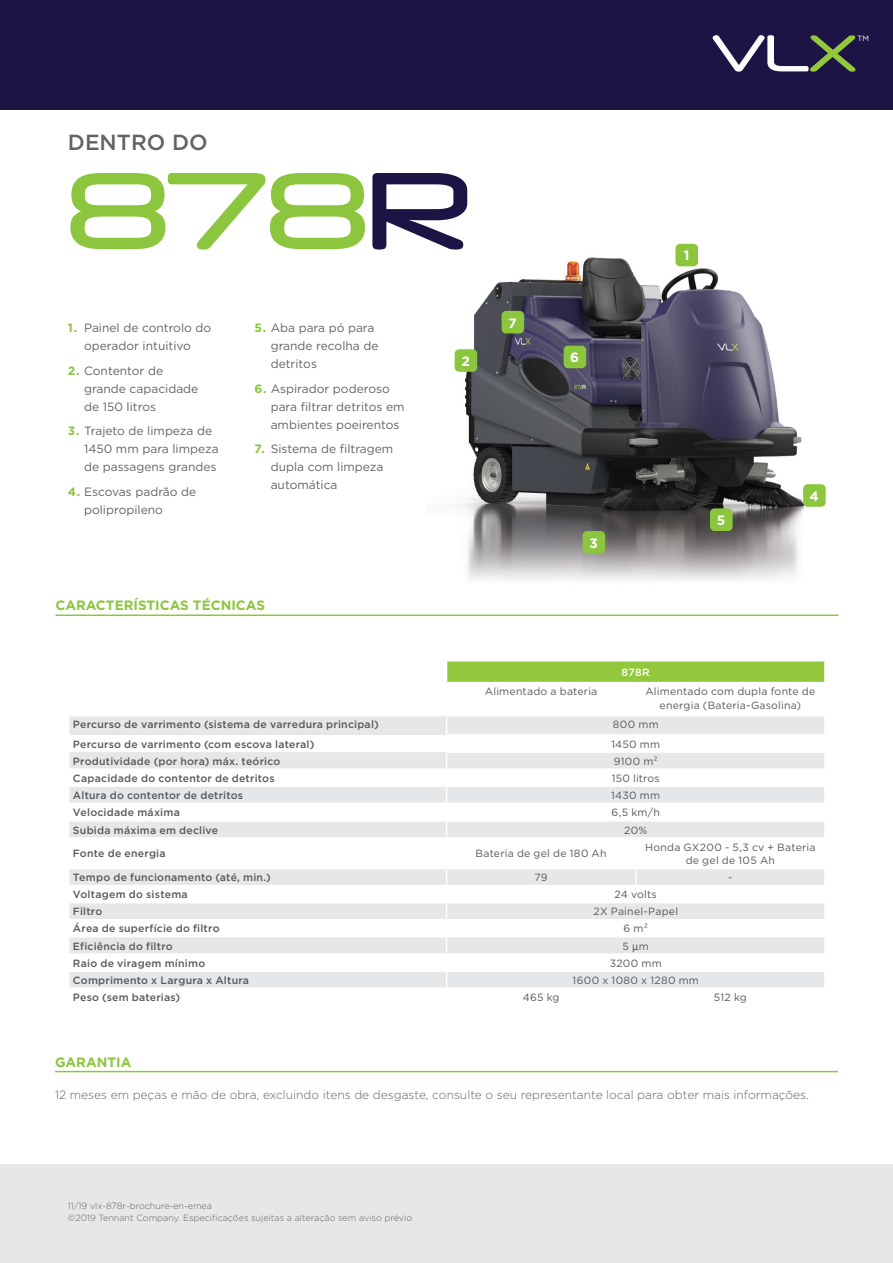
<style>
.page{position:relative;width:893px;height:1263px;background:#fff}
.page>*{position:absolute;margin:0;border:0;box-sizing:border-box;transform-origin:0 0}
.t1{font:105px "Neuropol";color:#8bc63e}
.t2{font:500 21.9px "Gotham";color:#636366}
.t3{font:700 13.5px "Gotham";color:#8bc63e}
.t4{font:700 13.5px "Gotham";color:#fff}
.t5{font:12px/18px "Gotham";color:#636366}
.t6{font:300 12px "Gotham";color:#636366}
.Table_Body_Copy{font:500 10.5px "Gotham";letter-spacing:.02em;color:#57585a}
.Table_Body_Copy_Cent{font:10.5px/13.5px "Gotham";letter-spacing:.025em;color:#57585a;text-align:center}
.Secondary_Column_Hea{font:10.5px/13.5px "Gotham";letter-spacing:.02em;color:#57585a;text-align:center}
.Table_Column_Headers{font:500 10.5px "Gotham";color:#fff}
.t7{font:300 9px "Gotham";color:#636366}
.t8{font:7.65px "Gotham";color:#fff}
.s1{color:#1d1344}
.s2{font-weight:700;color:#8bc63e}
.s3{font-family:"Calibri";font-size:11.7px}
</style>
<div class="page">
<img style="left:454px;top:243px;width:351px;height:338px">
<hr style="left:56px;top:614px;width:782px;height:2px;background:#8bc63e">
<div style="left:455px;top:349px;width:22px;height:23px;background:#8bc63e;border-radius:5px"></div>
<div style="left:583px;top:531px;width:22px;height:22px;background:#8bc63e;border-radius:5px"></div>
<div style="left:710px;top:508px;width:23px;height:23px;background:#8bc63e;border-radius:5px"></div>
<div style="left:803px;top:484px;width:23px;height:23px;background:#8bc63e;border-radius:5px"></div>
<div style="left:564px;top:346px;width:22px;height:22px;background:#8bc63e;border-radius:5px"></div>
<div style="left:675px;top:244px;width:23px;height:22px;background:#8bc63e;border-radius:5px"></div>
<div style="left:0;top:0;width:893px;height:109px;background:#1d1344"></div>
<div style="left:0;top:1164px;width:893px;height:99px;background:#e6e7e9"></div>
<div style="left:502px;top:311px;width:22px;height:22px;background:#8bc63e;border-radius:5px"></div>
<div style="left:447px;top:661px;width:378px;height:22px;background:#94c83c"></div>
<svg style="left:69px;top:716px;width:755px;height:271px"></svg>
<hr style="left:824px;top:661px;width:2px;height:21px;background:#fff">
<svg style="left:635px;top:839px;width:1px;height:46px"></svg>
<hr style="left:68px;top:768px;width:378px;height:2px;background:#fff">
<hr style="left:68px;top:785px;width:378px;height:2px;background:#fff">
<hr style="left:68px;top:802px;width:378px;height:2px;background:#fff">
<hr style="left:68px;top:820px;width:378px;height:2px;background:#fff">
<hr style="left:68px;top:837px;width:378px;height:2px;background:#fff">
<hr style="left:68px;top:868px;width:378px;height:1px;background:#fff">
<hr style="left:447px;top:868px;width:189px;height:1px;background:#fff">
<hr style="left:636px;top:868px;width:190px;height:1px;background:#fff">
<hr style="left:68px;top:885px;width:378px;height:1px;background:#fff">
<hr style="left:447px;top:885px;width:189px;height:1px;background:#fff">
<hr style="left:636px;top:885px;width:190px;height:1px;background:#fff">
<hr style="left:68px;top:902px;width:378px;height:1px;background:#fff">
<hr style="left:68px;top:919px;width:378px;height:1px;background:#fff">
<hr style="left:68px;top:936px;width:378px;height:1px;background:#fff">
<hr style="left:68px;top:953px;width:378px;height:2px;background:#fff">
<hr style="left:68px;top:970px;width:378px;height:2px;background:#fff">
<hr style="left:447px;top:682px;width:189px;height:1px;background:#fff">
<hr style="left:636px;top:682px;width:190px;height:1px;background:#fff">
<hr style="left:446px;top:734px;width:190px;height:2px;background:#fff">
<hr style="left:636px;top:734px;width:190px;height:2px;background:#fff">
<hr style="left:446px;top:751px;width:190px;height:2px;background:#fff">
<hr style="left:636px;top:751px;width:190px;height:2px;background:#fff">
<hr style="left:447px;top:768px;width:189px;height:2px;background:#fff">
<hr style="left:636px;top:768px;width:190px;height:2px;background:#fff">
<hr style="left:447px;top:785px;width:189px;height:2px;background:#fff">
<hr style="left:636px;top:785px;width:190px;height:2px;background:#fff">
<hr style="left:447px;top:802px;width:189px;height:2px;background:#fff">
<hr style="left:636px;top:802px;width:190px;height:2px;background:#fff">
<hr style="left:447px;top:820px;width:189px;height:2px;background:#fff">
<hr style="left:636px;top:820px;width:190px;height:2px;background:#fff">
<hr style="left:447px;top:837px;width:189px;height:2px;background:#fff">
<hr style="left:636px;top:837px;width:190px;height:2px;background:#fff">
<hr style="left:447px;top:902px;width:189px;height:1px;background:#fff">
<hr style="left:636px;top:902px;width:190px;height:1px;background:#fff">
<hr style="left:447px;top:919px;width:189px;height:1px;background:#fff">
<hr style="left:636px;top:919px;width:190px;height:1px;background:#fff">
<hr style="left:447px;top:936px;width:189px;height:1px;background:#fff">
<hr style="left:636px;top:936px;width:190px;height:1px;background:#fff">
<hr style="left:447px;top:953px;width:189px;height:2px;background:#fff">
<hr style="left:636px;top:953px;width:190px;height:2px;background:#fff">
<hr style="left:447px;top:970px;width:189px;height:2px;background:#fff">
<svg style="left:446px;top:716px;width:1px;height:271px"></svg>
<hr style="left:636px;top:970px;width:190px;height:2px;background:#fff">
<hr style="left:55px;top:1071px;width:783px;height:1px;background:#8bc63e">
<svg style="left:713px;top:35px;width:142px;height:37px"></svg>
<p class="t2" style="left:68px;top:129px;width:141px">DENTRO DO</p>
<p class="t1" style="left:68px;top:145px;width:404px">878<span class="s1">R</span></p>
<p class="t5" style="left:68px;top:318px;width:145px;text-align:center"><span class="s2">1.</span> Painel de controlo do operador intuitivo</p>
<p class="t5" style="left:84px;top:361px;width:116px;text-indent:-16px"><span class="s2">2.</span> Contentor de grande capacidade de 150 litros</p>
<p class="t5" style="left:84px;top:422px;width:136px;text-indent:-16px"><span class="s2">3.</span> Trajeto de limpeza de<br>1450 mm para limpeza de passagens grandes</p>
<p class="t5" style="left:84px;top:482px;width:114px;text-indent:-16px"><span class="s2">4.</span> Escovas padrão de polipropileno</p>
<p class="t5" style="left:271px;top:318px;width:109px;text-indent:-16px"><span class="s2">5.</span> Aba para pó para grande recolha de detritos</p>
<p class="t5" style="left:271px;top:379px;width:136px;text-indent:-16px"><span class="s2">6.</span> Aspirador poderoso para filtrar detritos em ambientes poeirentos</p>
<p class="t5" style="left:271px;top:440px;width:124px;text-indent:-16px"><span class="s2">7.</span> Sistema de filtragem dupla com limpeza automática</p>
<p class="t3" style="left:56px;top:596px;width:211px">CARACTERÍSTICAS TÉCNICAS</p>
<p class="t4" style="left:461px;top:352px;width:10px">2</p>
<p class="t4" style="left:508px;top:314px;width:10px">7</p>
<p class="t4" style="left:570px;top:349px;width:10px">6</p>
<p class="t4" style="left:589px;top:534px;width:10px">3</p>
<p class="t4" style="left:684px;top:247px;width:7px">1</p>
<p class="t4" style="left:717px;top:511px;width:10px">5</p>
<p class="t4" style="left:810px;top:487px;width:11px">4</p>
<p class="Table_Column_Headers" style="left:622px;top:666px;width:30px">878R</p>
<p class="Secondary_Column_Hea" style="left:485px;top:685px;width:114px">Alimentado a bateria</p>
<p class="Secondary_Column_Hea" style="left:645px;top:685px;width:171px">Alimentado com dupla fonte de energia (Bateria-Gasolina)</p>
<p class="Table_Body_Copy" style="left:73px;top:718px;width:307px">Percurso de varrimento (sistema de varredura principal)</p>
<p class="Secondary_Column_Hea" style="left:613px;top:718px;width:47px">800 mm</p>
<p class="Table_Body_Copy" style="left:73px;top:738px;width:243px">Percurso de varrimento (com escova lateral)</p>
<p class="Table_Body_Copy_Cent" style="left:611px;top:737px;width:50px">1450 mm</p>
<p class="Table_Body_Copy" style="left:73px;top:755px;width:209px">Produtividade (por hora) máx. teórico</p>
<p class="Table_Body_Copy_Cent" style="left:614px;top:754px;width:46px">9100 m²</p>
<p class="Table_Body_Copy" style="left:73px;top:772px;width:203px">Capacidade do contentor de detritos</p>
<p class="Table_Body_Copy_Cent" style="left:612px;top:771px;width:50px">150 litros</p>
<p class="Table_Body_Copy" style="left:73px;top:789px;width:172px">Altura do contentor de detritos</p>
<p class="Table_Body_Copy_Cent" style="left:611px;top:788px;width:50px">1430 mm</p>
<p class="Table_Body_Copy" style="left:73px;top:806px;width:108px">Velocidade máxima</p>
<p class="Table_Body_Copy_Cent" style="left:611px;top:805px;width:50px">6,5 km/h</p>
<p class="Table_Body_Copy" style="left:73px;top:823px;width:147px">Subida máxima em declive</p>
<p class="Table_Body_Copy_Cent" style="left:624px;top:823px;width:25px">20%</p>
<p class="Table_Body_Copy" style="left:73px;top:847px;width:94px">Fonte de energia</p>
<p class="Table_Body_Copy_Cent" style="left:476px;top:847px;width:133px">Bateria de gel de 180 Ah</p>
<p class="Table_Body_Copy_Cent" style="left:645px;top:840px;width:172px">Honda GX200 - 5,3 cv + Bateria de gel de 105 Ah</p>
<p class="Table_Body_Copy" style="left:73px;top:871px;width:199px">Tempo de funcionamento (até, min.)</p>
<p class="Table_Body_Copy_Cent" style="left:535px;top:870px;width:15px">79</p>
<p class="Table_Body_Copy_Cent" style="left:728px;top:870px;width:6px">-</p>
<p class="Table_Body_Copy" style="left:73px;top:888px;width:116px">Voltagem do sistema</p>
<p class="Table_Body_Copy_Cent" style="left:615px;top:887px;width:44px">24 volts</p>
<p class="Table_Body_Copy" style="left:73px;top:905px;width:31px">Filtro</p>
<p class="Table_Body_Copy_Cent" style="left:593px;top:905px;width:86px">2X Painel-Papel</p>
<p class="Table_Body_Copy" style="left:73px;top:922px;width:148px">Área de superfície do filtro</p>
<p class="Table_Body_Copy_Cent" style="left:624px;top:922px;width:26px">6 m²</p>
<p class="Table_Body_Copy" style="left:73px;top:939px;width:101px">Eficiência do filtro</p>
<p class="Table_Body_Copy_Cent" style="left:623px;top:939px;width:28px">5 <span class="s3">μ</span>m</p>
<p class="Table_Body_Copy" style="left:73px;top:957px;width:134px">Raio de viragem mínimo</p>
<p class="Table_Body_Copy_Cent" style="left:610px;top:956px;width:53px">3200 mm</p>
<p class="Table_Body_Copy" style="left:73px;top:974px;width:178px">Comprimento x Largura x Altura</p>
<p class="Table_Body_Copy_Cent" style="left:573px;top:973px;width:128px">1600 x 1080 x 1280 mm</p>
<p class="Table_Body_Copy" style="left:73px;top:991px;width:109px">Peso (sem baterias)</p>
<p class="Table_Body_Copy_Cent" style="left:523px;top:990px;width:38px">465 kg</p>
<p class="Table_Body_Copy_Cent" style="left:714px;top:990px;width:35px">512 kg</p>
<p class="t3" style="left:55px;top:1053px;width:78px">GARANTIA</p>
<p class="t6" style="left:55px;top:1087px;width:755px">12 meses em peças e mão de obra, excluindo itens de desgaste, consulte o seu representante local para obter mais informações.</p>
<p class="t8" style="left:857px;top:34px;width:13px">TM</p>
<p class="t7" style="left:68px;top:1200px;width:146px">11/19 vlx-878r-brochure-en-emea</p>
<p class="t7" style="left:68px;top:1212px;width:346px">©2019 Tennant Company. Especificações sujeitas a alteração sem aviso prévio</p>
</div>
